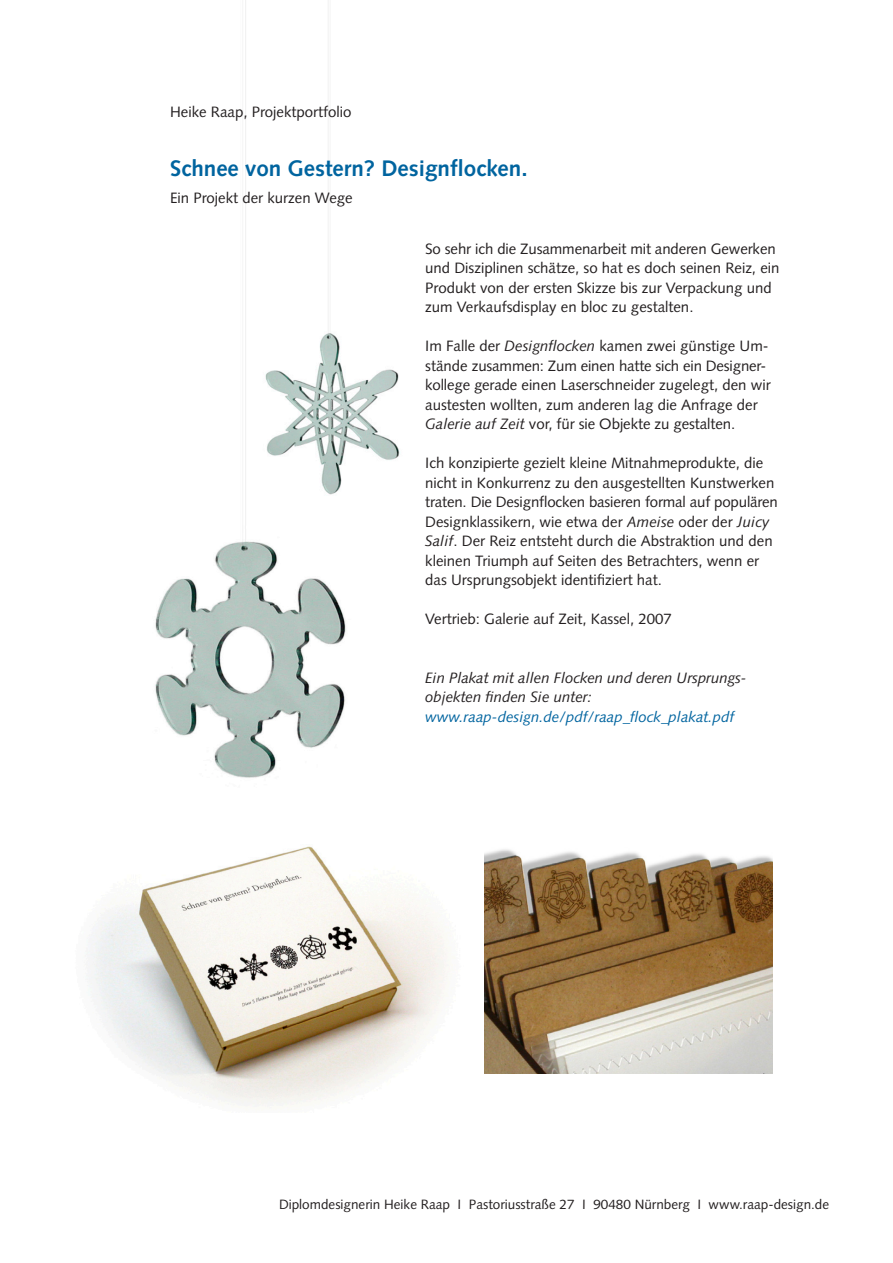
<style>
.page{position:relative;width:893px;height:1263px;background:#fff}
.page>*{position:absolute;margin:0;border:0;box-sizing:border-box;transform-origin:0 0}
.Überschrift_farbig{font:700 22.5px "Syntax";color:#00649f}
.Fließtext{font:15px/19.5px "Syntax";color:#231f20}
.Kursivtexte{font:italic 15px/19.5px "Syntax";letter-spacing:-.005em;color:#231f20}
.Einzüge_kursiv{font:italic 15px "Syntax";color:#00649f}
.Überschrift_farbig-2{font:15px "Syntax";color:#231f20}
.Fließtext-2{font:13.5px "Syntax";color:#231f20}
.s1{font-style:italic}
</style>
<div class="page">
<img style="left:155px;top:0;width:191px;height:778px">
<img style="left:255px;top:0;width:145px;height:498px">
<img style="left:87px;top:846px;width:361px;height:260px">
<img style="left:484px;top:849px;width:289px;height:224px">
<p class="Fließtext" style="left:170px;top:102px;width:183px">Heike Raap, Projektportfolio</p>
<p class="Überschrift_farbig" style="left:170px;top:155px;width:359px">Schnee von Gestern? Designflocken.</p>
<p class="Überschrift_farbig-2" style="left:170px;top:188px;width:184px">Ein Projekt der kurzen Wege</p>
<p class="Fließtext" style="left:425px;top:239px;width:356px">So sehr ich die Zusammenarbeit mit anderen Gewerken und Disziplinen schätze, so hat es doch seinen Reiz, ein Produkt von der ersten Skizze bis zur Verpackung und zum Verkaufsdisplay en bloc zu gestalten.</p>
<p class="Fließtext" style="left:425px;top:336px;width:347px">Im Falle der <span class="s1">Designflocken</span> kamen zwei günstige Um&shy;stände zusammen: Zum einen hatte sich ein Designer&shy;kollege gerade einen Laserschneider zugelegt, den wir austesten wollten, zum anderen lag die Anfrage der <span class="s1">Galerie auf Zeit</span> vor, für sie Objekte zu gestalten.</p>
<p class="Fließtext" style="left:425px;top:453px;width:354px">Ich konzipierte gezielt kleine Mitnahmeprodukte, die nicht in Konkurrenz zu den ausgestellten Kunstwerken traten. Die Designflocken basieren formal auf populären Designklassikern, wie etwa der <span class="s1">Ameise</span> oder der <span class="s1">Juicy Salif</span>. Der Reiz entsteht durch die Abstraktion und den kleinen Triumph auf Seiten des Betrachters, wenn er das Ursprungsobjekt identifiziert hat.</p>
<p class="Fließtext" style="left:425px;top:609px;width:248px">Vertrieb: Galerie auf Zeit, Kassel, 2007</p>
<p class="Kursivtexte" style="left:425px;top:668px;width:323px">Ein Plakat mit allen Flocken und deren Ursprungs&shy;objekten finden Sie unter:</p>
<p class="Einzüge_kursiv" style="left:425px;top:708px;width:311px">www.raap-design.de/pdf/raap_flock_plakat.pdf</p>
<p class="Fließtext-2" style="left:279px;top:1196px;width:552px">Diplomdesignerin Heike Raap I Pastoriusstraße 27 I 90480 Nürnberg I www.raap-design.de</p>
</div>
